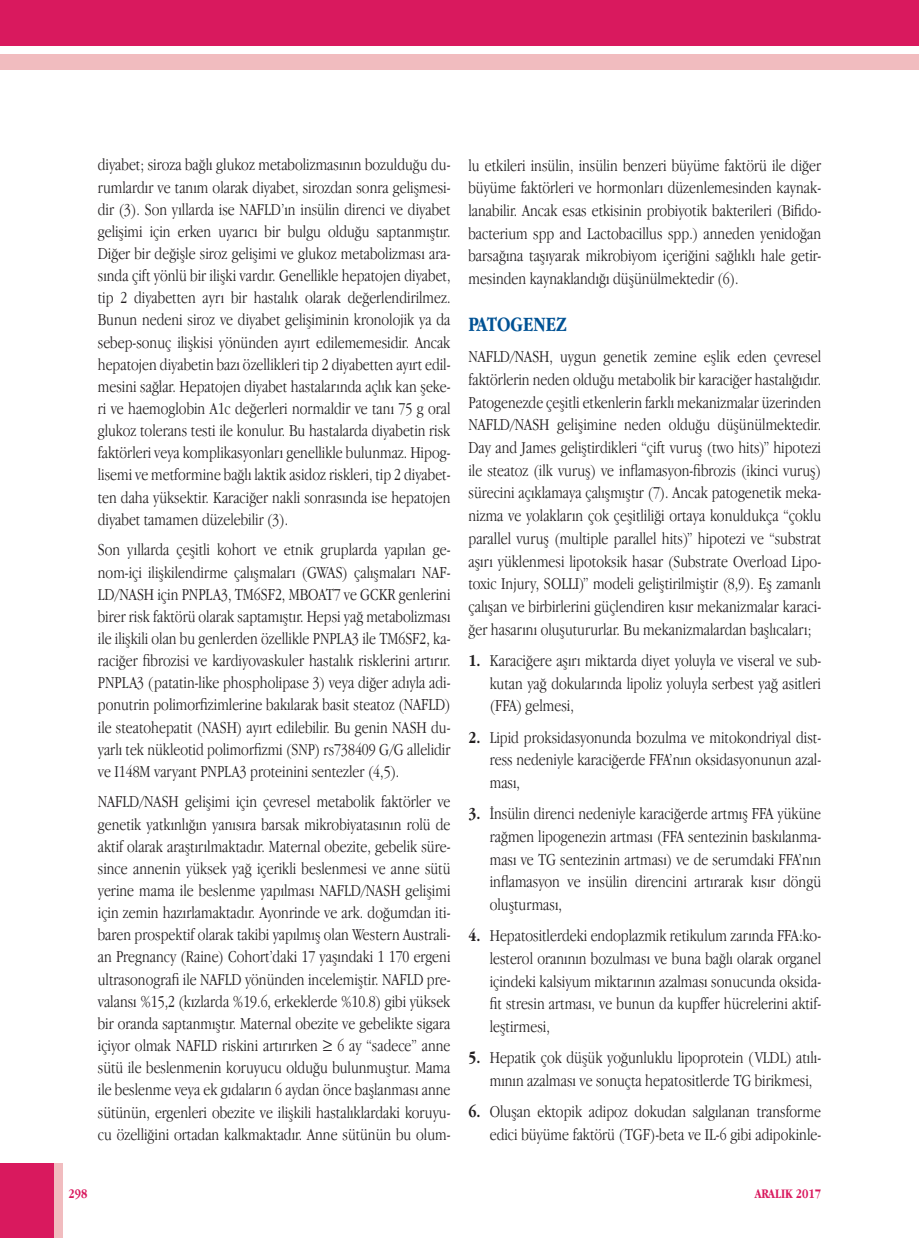
<style>
.page{position:relative;width:919px;height:1238px;background:#fff}
.page>*{position:absolute;margin:0;border:0;box-sizing:border-box;transform-origin:0 0}
.t1{font:700 21px "Apple Garamond";color:#005294}
.t2{font:300 17.25px/22.2px "Apple Garamond";color:#231f20;text-align:justify}
.t3{font:700 13.5px "Apple Garamond";color:#d9195e}
.s1{font-weight:700}
</style>
<div class="page">
<div style="left:0;top:1163px;width:54px;height:74px;background:#d9195e"></div>
<div style="left:54px;top:1163px;width:8px;height:74px;background:#f1bcbf"></div>
<div style="left:0;top:54px;width:918px;height:15px;background:#f1bcbf"></div>
<div style="left:0;top:0;width:918px;height:45px;background:#d9195e"></div>
<p class="t2" style="left:98px;top:153px;width:354px">diyabet; siroza bağlı glukoz metabolizmasının bozulduğu du&shy;rumlardır ve tanım olarak diyabet, sirozdan sonra gelişmesi&shy;dir (3). Son yıllarda ise NAFLD’ın insülin direnci ve diyabet gelişimi için erken uyarıcı bir bulgu olduğu saptanmıştır.<br>Diğer bir değişle siroz gelişimi ve glukoz metabolizması ara&shy;sında çift yönlü bir ilişki vardır. Genellikle hepatojen diyabet, tip 2 diyabetten ayrı bir hastalık olarak değerlendirilmez.<br>Bunun nedeni siroz ve diyabet gelişiminin kronolojik ya da sebep-sonuç ilişkisi yönünden ayırt edilememesidir. Ancak hepatojen diyabetin bazı özellikleri tip 2 diyabetten ayırt edil&shy;mesini sağlar. Hepatojen diyabet hastalarında açlık kan şeke&shy;ri ve haemoglobin A1c değerleri normaldir ve tanı 75 g oral glukoz tolerans testi ile konulur. Bu hastalarda diyabetin risk faktörleri veya komplikasyonları genellikle bulunmaz. Hipog&shy;lisemi ve metformine bağlı laktik asidoz riskleri, tip 2 diyabet&shy;ten daha yüksektir. Karaciğer nakli sonrasında ise hepatojen diyabet tamamen düzelebilir (3).</p>
<p class="t2" style="left:98px;top:538px;width:354px">Son yıllarda çeşitli kohort ve etnik gruplarda yapılan ge&shy;nom-içi ilişkilendirme çalışmaları (GWAS) çalışmaları NAF-LD/NASH için PNPLA3, TM6SF2, MBOAT7 ve GCKR genlerini birer risk faktörü olarak saptamıştır. Hepsi yağ metabolizması ile ilişkili olan bu genlerden özellikle PNPLA3 ile TM6SF2, ka&shy;raciğer fibrozisi ve kardiyovaskuler hastalık risklerini artırır.<br>PNPLA3 (patatin-like phospholipase 3) veya diğer adıyla adi&shy;ponutrin polimorfizimlerine bakılarak basit steatoz (NAFLD) ile steatohepatit (NASH) ayırt edilebilir. Bu genin NASH du&shy;yarlı tek nükleotid polimorfizmi (SNP) rs738409 G/G allelidir ve I148M varyant PNPLA3 proteinini sentezler (4,5).</p>
<p class="t2" style="left:98px;top:790px;width:354px">NAFLD/NASH gelişimi için çevresel metabolik faktörler ve genetik yatkınlığın yanısıra barsak mikrobiyatasının rolü de aktif olarak araştırılmaktadır. Maternal obezite, gebelik süre&shy;since annenin yüksek yağ içerikli beslenmesi ve anne sütü yerine mama ile beslenme yapılması NAFLD/NASH gelişimi için zemin hazırlamaktadır. Ayonrinde ve ark. doğumdan iti&shy;baren prospektif olarak takibi yapılmış olan Western Australi&shy;an Pregnancy (Raine) Cohort’daki 17 yaşındaki 1 170 ergeni ultrasonografi ile NAFLD yönünden incelemiştir. NAFLD pre&shy;valansı %15,2 (kızlarda %19.6, erkeklerde %10.8) gibi yüksek bir oranda saptanmıştır. Maternal obezite ve gebelikte sigara içiyor olmak NAFLD riskini artırırken ≥ 6 ay “sadece” anne sütü ile beslenmenin koruyucu olduğu bulunmuştur. Mama ile beslenme veya ek gıdaların 6 aydan önce başlanması anne sütünün, ergenleri obezite ve ilişkili hastalıklardaki koruyu&shy;cu özelliğini ortadan kalkmaktadır. Anne sütünün bu olum-</p>
<p class="t2" style="left:468px;top:153px;width:354px;line-height:22.6px">lu etkileri insülin, insülin benzeri büyüme faktörü ile diğer büyüme faktörleri ve hormonları düzenlemesinden kaynak&shy;lanabilir. Ancak esas etkisinin probiyotik bakterileri (Bifido&shy;bacterium spp and Lactobacillus spp.) anneden yenidoğan barsağına taşıyarak mikrobiyom içeriğini sağlıklı hale getir&shy;mesinden kaynaklandığı düşünülmektedir (6).</p>
<p class="t1" style="left:468px;top:312px;width:100px">PATOGENEZ</p>
<p class="t2" style="left:468px;top:345px;width:354px;line-height:22.6px">NAFLD/NASH, uygun genetik zemine eşlik eden çevresel faktörlerin neden olduğu metabolik bir karaciğer hastalığıdır.<br>Patogenezde çeşitli etkenlerin farklı mekanizmalar üzerinden NAFLD/NASH gelişimine neden olduğu düşünülmektedir.<br>Day and James geliştirdikleri “çift vuruş (two hits)” hipotezi ile steatoz (ilk vuruş) ve inflamasyon-fibrozis (ikinci vuruş) sürecini açıklamaya çalışmıştır (7). Ancak patogenetik meka&shy;nizma ve yolakların çok çeşitliliği ortaya konuldukça “çoklu parallel vuruş (multiple parallel hits)” hipotezi ve “substrat aşırı yüklenmesi lipotoksik hasar (Substrate Overload Lipo&shy;toxic Injury, SOLLI)” modeli geliştirilmiştir (8,9). Eş zamanlı çalışan ve birbirlerini güçlendiren kısır mekanizmalar karaci&shy;ğer hasarını oluşutururlar. Bu mekanizmalardan başlıcaları;</p>
<p class="t2" style="left:489px;top:648px;width:333px;line-height:22.6px;text-indent:-21px"><span class="s1">1.</span> Karaciğere aşırı miktarda diyet yoluyla ve viseral ve sub&shy;kutan yağ dokularında lipoliz yoluyla serbest yağ asitleri (FFA) gelmesi,</p>
<p class="t2" style="left:489px;top:725px;width:333px;line-height:22.6px;text-indent:-21px"><span class="s1">2.</span> Lipid proksidasyonunda bozulma ve mitokondriyal dist&shy;ress nedeniyle karaciğerde FFA’nın oksidasyonunun azal&shy;ması,</p>
<p class="t2" style="left:489px;top:802px;width:333px;line-height:22.6px;text-indent:-21px"><span class="s1">3.</span> İnsülin direnci nedeniyle karaciğerde artmış FFA yüküne rağmen lipogenezin artması (FFA sentezinin baskılanma&shy;ması ve TG sentezinin artması) ve de serumdaki FFA’nın inflamasyon ve insülin direncini artırarak kısır döngü oluşturması,</p>
<p class="t2" style="left:489px;top:924px;width:333px;line-height:22.6px;text-indent:-21px"><span class="s1">4.</span> Hepatositlerdeki endoplazmik retikulum zarında FFA:ko&shy;lesterol oranının bozulması ve buna bağlı olarak organel içindeki kalsiyum miktarının azalması sonucunda oksida&shy;fit stresin artması, ve bunun da kupffer hücrelerini aktif&shy;leştirmesi,</p>
<p class="t2" style="left:489px;top:1046px;width:333px;line-height:22.6px;text-indent:-21px"><span class="s1">5.</span> Hepatik çok düşük yoğunluklu lipoprotein (VLDL) atılı&shy;mının azalması ve sonuçta hepatositlerde TG birikmesi,</p>
<p class="t2" style="left:468px;top:1100px;width:354px;line-height:22.6px;text-align:right"><span class="s1">6.</span> Oluşan ektopik adipoz dokudan salgılanan transforme edici büyüme faktörü (TGF)-beta ve IL-6 gibi adipokinle-</p>
<p class="t3" style="left:68px;top:1186px;width:21px">298</p>
<p class="t3" style="left:754px;top:1186px;width:68px">ARALIK 2017</p>
</div>
